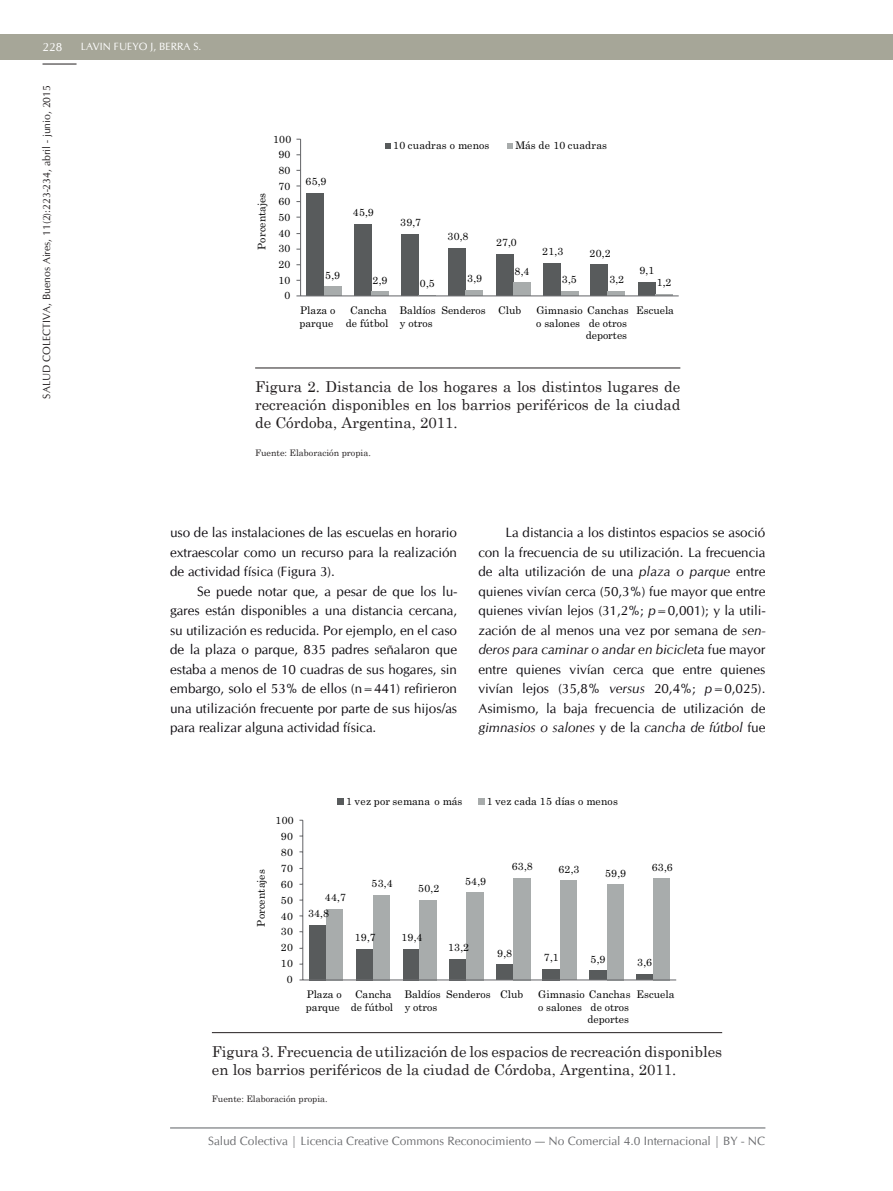
<style>
.page{position:relative;width:893px;height:1191px;background:#fff}
.page>*{position:absolute;margin:0;border:0;box-sizing:border-box;transform-origin:0 0}
.t1{font:15px/18px "Century Schoolbook";color:#231f20;text-align:justify}
.t2{font:13.5px/19.5px "CG Omega";color:#0e0b10;text-align:justify}
.t3{font:12px "CG Omega";color:#6c6d70}
.t4{font:12px "CG Omega";color:#fff}
.t5{font:10.5px/12.6px "Century Schoolbook";color:#000001}
.t6{font:10.5px "CG Omega";color:#231f20}
.t7{font:10.5px "CG Omega";color:#fff}
.t8{font:9px "Century Schoolbook";color:#231f20}
.s1{font-style:italic}
</style>
<div class="page">
<div style="left:0;top:34px;width:893px;height:26px;background:#a6a698"></div>
<hr style="left:43px;top:64px;width:34px;height:1px;background:#231f20">
<hr style="left:170px;top:1127px;width:595px;height:1px;background:#939598">
<hr style="left:255px;top:368px;width:425px;height:1px;background:#231f20">
<div style="left:307px;top:193px;width:17px;height:102px;background:#585b5c"></div>
<div style="left:354px;top:224px;width:17px;height:71px;background:#585b5c"></div>
<div style="left:401px;top:234px;width:17px;height:61px;background:#585b5c"></div>
<div style="left:449px;top:248px;width:17px;height:47px;background:#585b5c"></div>
<div style="left:496px;top:254px;width:17px;height:41px;background:#585b5c"></div>
<div style="left:544px;top:263px;width:17px;height:32px;background:#585b5c"></div>
<div style="left:590px;top:264px;width:18px;height:31px;background:#585b5c"></div>
<div style="left:638px;top:281px;width:17px;height:14px;background:#585b5c"></div>
<div style="left:324px;top:286px;width:17px;height:9px;background:#a8acac"></div>
<hr style="left:371px;top:291px;width:18px;height:4px;background:#a8acac">
<div style="left:466px;top:290px;width:17px;height:5px;background:#a8acac"></div>
<div style="left:513px;top:282px;width:18px;height:13px;background:#a8acac"></div>
<div style="left:561px;top:290px;width:17px;height:5px;background:#a8acac"></div>
<div style="left:608px;top:290px;width:17px;height:5px;background:#a8acac"></div>
<svg style="left:655px;top:294px;width:18px;height:1px"></svg>
<hr style="left:300px;top:139px;width:1px;height:157px;background:#6c6d70">
<hr style="left:301px;top:295px;width:378px;height:1px;background:#6c6d70">
<svg style="left:385px;top:143px;width:5px;height:6px"></svg>
<svg style="left:507px;top:143px;width:6px;height:6px"></svg>
<hr style="left:212px;top:1032px;width:510px;height:1px;background:#231f20">
<div style="left:309px;top:924px;width:17px;height:56px;background:#585b5c"></div>
<div style="left:356px;top:948px;width:17px;height:32px;background:#585b5c"></div>
<div style="left:403px;top:948px;width:17px;height:32px;background:#585b5c"></div>
<div style="left:450px;top:958px;width:16px;height:22px;background:#585b5c"></div>
<div style="left:496px;top:964px;width:17px;height:16px;background:#585b5c"></div>
<div style="left:543px;top:968px;width:17px;height:12px;background:#585b5c"></div>
<div style="left:589px;top:970px;width:18px;height:10px;background:#585b5c"></div>
<div style="left:636px;top:974px;width:17px;height:6px;background:#585b5c"></div>
<div style="left:326px;top:908px;width:17px;height:72px;background:#a8acac"></div>
<div style="left:373px;top:894px;width:17px;height:86px;background:#a8acac"></div>
<div style="left:420px;top:899px;width:17px;height:81px;background:#a8acac"></div>
<div style="left:466px;top:892px;width:18px;height:88px;background:#a8acac"></div>
<div style="left:513px;top:878px;width:17px;height:102px;background:#a8acac"></div>
<div style="left:560px;top:880px;width:17px;height:100px;background:#a8acac"></div>
<div style="left:607px;top:884px;width:16px;height:96px;background:#a8acac"></div>
<div style="left:653px;top:878px;width:17px;height:102px;background:#a8acac"></div>
<hr style="left:302px;top:820px;width:1px;height:160px;background:#6c6d70">
<hr style="left:303px;top:979px;width:373px;height:1px;background:#6c6d70">
<div style="left:337px;top:798px;width:7px;height:7px;background:#585b5c"></div>
<div style="left:478px;top:798px;width:6px;height:7px;background:#a8acac"></div>
<p class="t4" style="left:43px;top:40px;width:21px">228</p>
<p class="t7" style="left:81px;top:40px;width:7px">Lav</p>
<p class="t7" style="left:100px;top:40px;width:103px">in Fueyo J, Berra S.</p>
<p class="t6" style="left:40px;top:398px;width:315px;rotate:-90deg">SALUD COLECTIVA, Buenos Aires, 11(2):223-234, abril - junio, 2015</p>
<p class="t5" style="left:273px;top:132px;width:20px">100</p>
<p class="t5" style="left:278px;top:147px;width:14px">90</p>
<p class="t5" style="left:278px;top:163px;width:14px">80</p>
<p class="t5" style="left:254px;top:250px;width:58px;rotate:-90deg">Porcentajes</p>
<p class="t5" style="left:278px;top:179px;width:14px">70</p>
<p class="t5" style="left:278px;top:194px;width:14px">60</p>
<p class="t5" style="left:278px;top:210px;width:14px">50</p>
<p class="t5" style="left:278px;top:226px;width:14px">40</p>
<p class="t5" style="left:278px;top:241px;width:14px">30</p>
<p class="t5" style="left:278px;top:257px;width:14px">20</p>
<p class="t5" style="left:278px;top:272px;width:14px">10</p>
<p class="t5" style="left:284px;top:288px;width:7px">0</p>
<p class="t5" style="left:306px;top:174px;width:22px">65,9</p>
<p class="t5" style="left:325px;top:268px;width:16px">5,9</p>
<p class="t5" style="left:393px;top:138px;width:98px">10 cuadras o menos</p>
<p class="t5" style="left:515px;top:138px;width:93px">Más de 10 cuadras</p>
<p class="t5" style="left:353px;top:205px;width:22px">45,9</p>
<p class="t5" style="left:400px;top:215px;width:22px">39,7</p>
<p class="t5" style="left:448px;top:229px;width:22px">30,8</p>
<p class="t5" style="left:496px;top:235px;width:22px">27,0</p>
<p class="t5" style="left:542px;top:244px;width:22px">21,3</p>
<p class="t5" style="left:590px;top:246px;width:22px">20,2</p>
<p class="t5" style="left:373px;top:273px;width:16px">2,9</p>
<p class="t5" style="left:420px;top:276px;width:16px">0,5</p>
<p class="t5" style="left:467px;top:271px;width:16px">3,9</p>
<p class="t5" style="left:515px;top:264px;width:16px">8,4</p>
<p class="t5" style="left:639px;top:263px;width:16px">9,1</p>
<p class="t5" style="left:562px;top:272px;width:16px">3,5</p>
<p class="t5" style="left:609px;top:272px;width:16px">3,2</p>
<p class="t5" style="left:657px;top:275px;width:16px">1,2</p>
<p class="t5" style="left:299px;top:303px;width:38px">Plaza o parque</p>
<p class="t5" style="left:346px;top:303px;width:44px;text-align:center">Cancha de fútbol</p>
<p class="t5" style="left:400px;top:303px;width:38px">Baldíos y otros</p>
<p class="t5" style="left:441px;top:303px;width:82px">Senderos Club</p>
<p class="t5" style="left:536px;top:303px;width:94px">Gimnasio Canchas o salones</p>
<p class="t5" style="left:586px;top:316px;width:43px">de otros deportes</p>
<p class="t5" style="left:636px;top:303px;width:39px">Escuela</p>
<p class="t1" style="left:255px;top:376px;width:427px">Figura 2. Distancia de los hogares a los distintos lugares de recreación disponibles en los barrios periféricos de la ciudad de Córdoba, Argentina, 2011.</p>
<p class="t8" style="left:255px;top:445px;width:117px">Fuente: Elaboración propia.</p>
<p class="t2" style="left:170px;top:523px;width:288px">uso de las instalaciones de las escuelas en horario extraescolar como un recurso para la realización de actividad física (Figura 3).</p>
<p class="t2" style="left:170px;top:581px;width:289px;text-indent:27px">Se puede notar que, a pesar de que los lu&shy;gares están disponibles a una distancia cercana, su utilización es reducida. Por ejemplo, en el caso de la plaza o parque, 835 padres señalaron que estaba a menos de 10 cuadras de sus hogares, sin embargo, solo el 53% de ellos (n=441) refirieron una utilización frecuente por parte de sus hijos/as para realizar alguna actividad física.</p>
<p class="t2" style="left:478px;top:523px;width:289px;text-indent:27px">La distancia a los distintos espacios se asoció con la frecuencia de su utilización. La frecuencia de alta utilización de una <span class="s1">plaza o parque</span> entre quienes vivían cerca (50,3%) fue mayor que entre quienes vivían lejos (31,2%; <span class="s1">p</span>=0,001); y la utili&shy;zación de al menos una vez por semana de <span class="s1">sen&shy;deros para caminar o andar en bicicleta</span> fue mayor entre quienes vivían cerca que entre quienes vivían lejos (35,8% <span class="s1">versus</span> 20,4%; <span class="s1">p</span>=0,025).<br>Asimismo, la baja frecuencia de utilización de <span class="s1">gimnasios o salones</span> y de la <span class="s1">cancha de fútbol</span> fue</p>
<p class="t5" style="left:254px;top:926px;width:58px;rotate:-90deg">Porcentajes</p>
<p class="t5" style="left:276px;top:812px;width:20px">100</p>
<p class="t5" style="left:281px;top:828px;width:14px">90</p>
<p class="t5" style="left:281px;top:844px;width:14px">80</p>
<p class="t5" style="left:281px;top:860px;width:14px">70</p>
<p class="t5" style="left:281px;top:876px;width:14px">60</p>
<p class="t5" style="left:281px;top:892px;width:14px">50</p>
<p class="t5" style="left:281px;top:908px;width:14px">40</p>
<p class="t5" style="left:281px;top:924px;width:14px">30</p>
<p class="t5" style="left:281px;top:940px;width:14px">20</p>
<p class="t5" style="left:281px;top:956px;width:14px">10</p>
<p class="t5" style="left:287px;top:972px;width:7px">0</p>
<p class="t5" style="left:346px;top:794px;width:118px">1 vez por semana o más</p>
<p class="t5" style="left:487px;top:794px;width:133px">1 vez cada 15 días o menos</p>
<p class="t5" style="left:325px;top:890px;width:22px">44,7</p>
<p class="t5" style="left:308px;top:905px;width:22px">34,8</p>
<p class="t5" style="left:372px;top:876px;width:22px">53,4</p>
<p class="t5" style="left:418px;top:881px;width:22px">50,2</p>
<p class="t5" style="left:465px;top:873px;width:22px">54,9</p>
<p class="t5" style="left:512px;top:859px;width:22px">63,8</p>
<p class="t5" style="left:558px;top:861px;width:22px">62,3</p>
<p class="t5" style="left:605px;top:865px;width:22px">59,9</p>
<p class="t5" style="left:652px;top:859px;width:22px">63,6</p>
<p class="t5" style="left:355px;top:929px;width:22px">19,7</p>
<p class="t5" style="left:401px;top:930px;width:22px">19,4</p>
<p class="t5" style="left:448px;top:940px;width:22px">13,2</p>
<p class="t5" style="left:497px;top:945px;width:16px">9,8</p>
<p class="t5" style="left:544px;top:950px;width:16px">7,1</p>
<p class="t5" style="left:591px;top:951px;width:16px">5,9</p>
<p class="t5" style="left:637px;top:955px;width:16px">3,6</p>
<p class="t5" style="left:306px;top:987px;width:38px">Plaza o parque</p>
<p class="t5" style="left:351px;top:987px;width:44px;text-align:center">Cancha de fútbol</p>
<p class="t5" style="left:404px;top:987px;width:38px">Baldíos y otros</p>
<p class="t5" style="left:446px;top:987px;width:79px">Senderos Club</p>
<p class="t5" style="left:538px;top:987px;width:94px">Gimnasio Canchas o salones</p>
<p class="t5" style="left:637px;top:987px;width:39px">Escuela</p>
<p class="t5" style="left:588px;top:999px;width:43px">de otros deportes</p>
<p class="t1" style="left:212px;top:1040px;width:512px">Figura 3. Frecuencia de utilización de los espacios de recreación disponibles en los barrios periféricos de la ciudad de Córdoba, Argentina, 2011.</p>
<p class="t8" style="left:212px;top:1091px;width:117px">Fuente: Elaboración propia.</p>
<p class="t3" style="left:208px;top:1133px;width:557px">Salud Colectiva | Licencia Creative Commons Reconocimiento — No Comercial 4.0 I nternacional | BY - NC</p>
</div>
